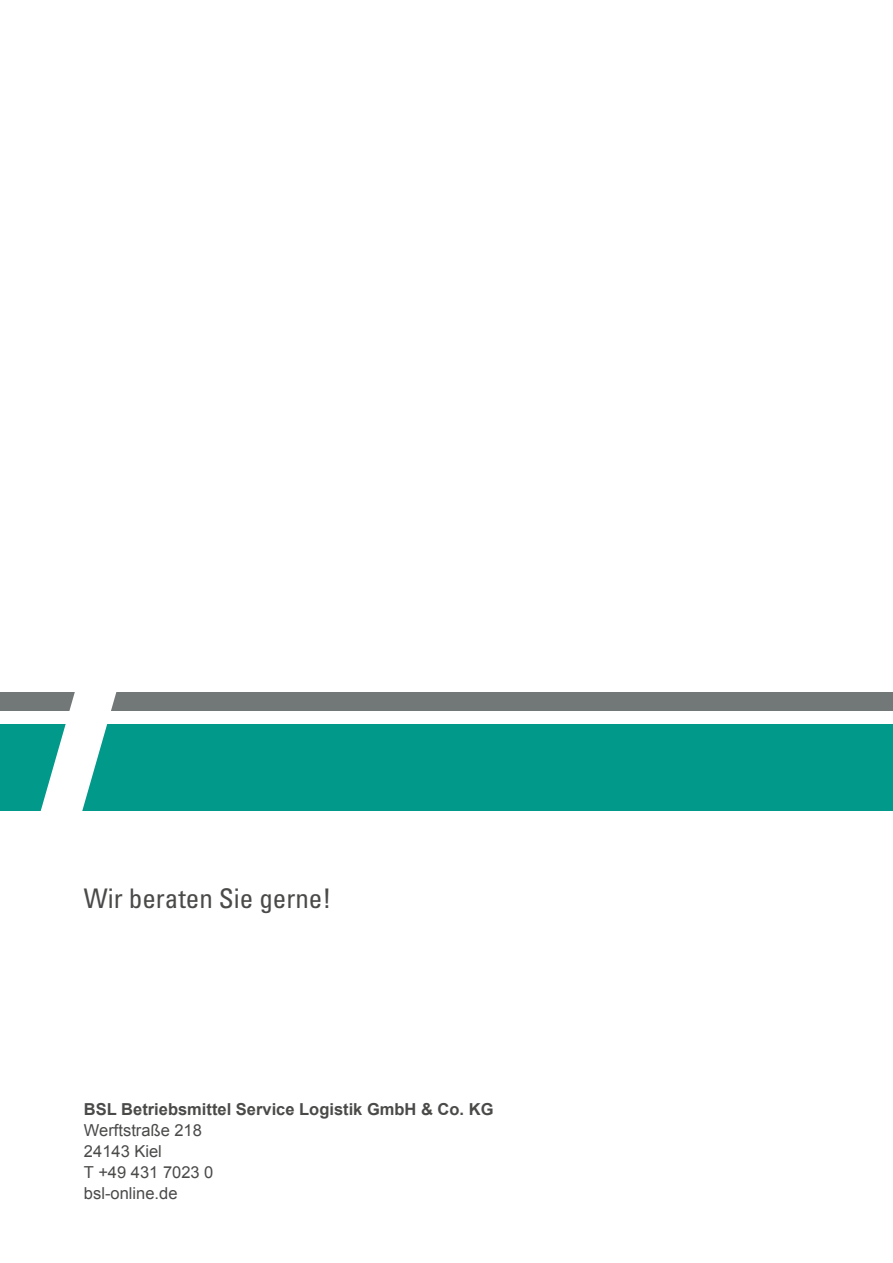
<style>
.page{position:relative;width:893px;height:1263px;background:#fff}
.page>*{position:absolute;margin:0;border:0;box-sizing:border-box;transform-origin:0 0}
.t1{font:condensed 27px "Univers LT Std";color:#4a4a49}
.t2{font:16.5px/21px "Arial";color:#4a4a49}
.t3{font:700 16.5px "Arial";color:#4a4a49}
</style>
<div class="page">
<div style="left:0;top:724px;width:893px;height:87px;background:#00998a"></div>
<div style="left:0;top:692px;width:893px;height:19px;background:#727777"></div>
<svg style="left:40px;top:692px;width:77px;height:119px"></svg>
<h1 class="t1" style="left:84px;top:882px;width:249px">Wir beraten Sie gerne!</h1>
<p class="t3" style="left:84px;top:1098px;width:411px">BSL Betriebsmittel Service Logistik GmbH &amp; Co. KG</p>
<p class="t2" style="left:84px;top:1120px;width:131px">Werftstraße 218<br>24143 Kiel<br>T +49 431 7023 0 bsl-online.de</p>
</div>
